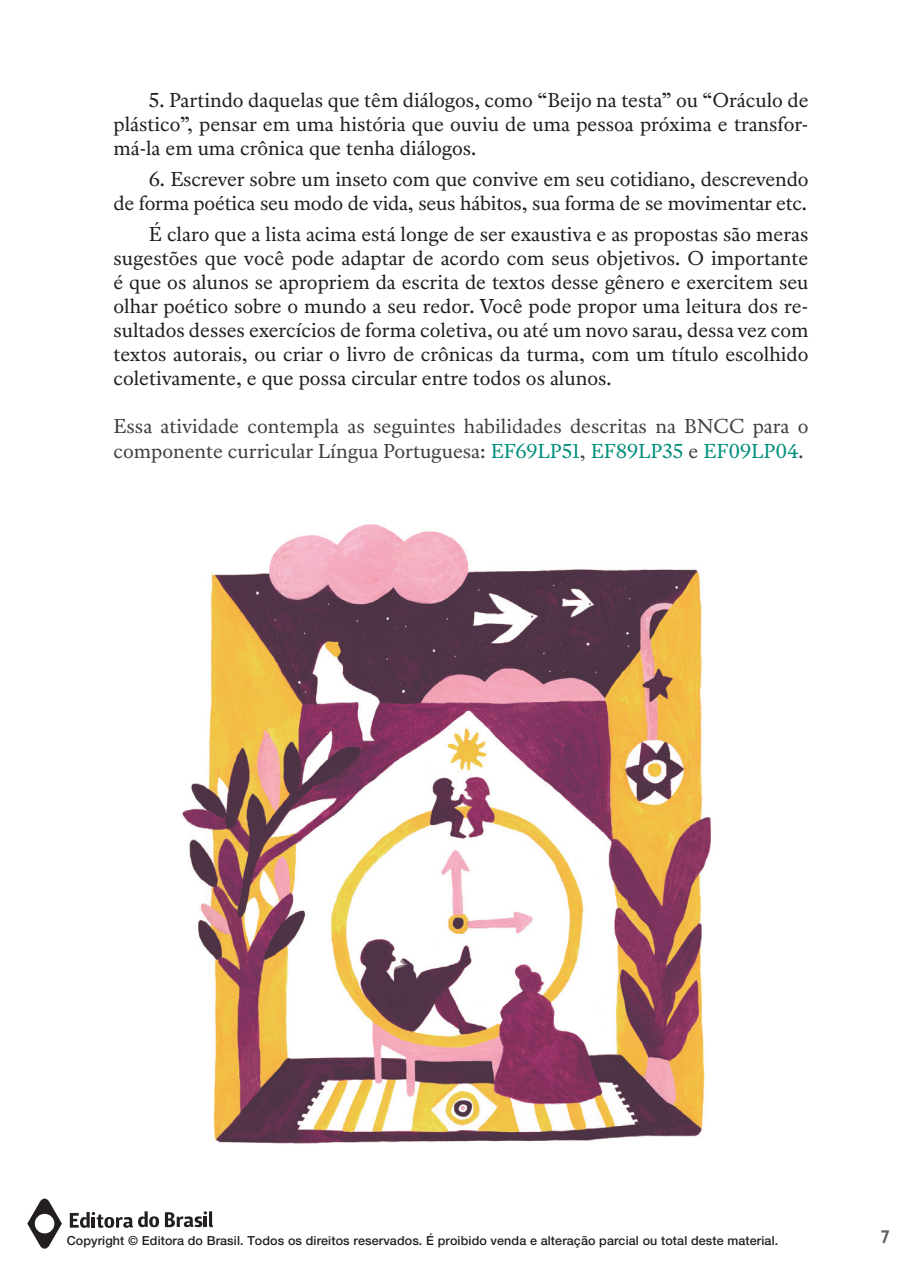
<style>
.page{position:relative;width:922px;height:1276px;background:#fff}
.page>*{position:absolute;margin:0;border:0;box-sizing:border-box;transform-origin:0 0}
.t1{font:20px/24px "Register";letter-spacing:-.01em;color:#231f20;text-align:justify}
.t2{font:20px/25px "Register";color:#404040}
.t3{font:700 17.5px "Katarine";color:#636366}
.t4{font:12.5px "Helvetica Neue LT 65 Md";letter-spacing:.01em;color:#231f20}
.s1{color:#008f7b}
</style>
<div class="page">
<svg style="left:27px;top:1198px;width:35px;height:50px"></svg>
<svg style="left:70px;top:1211px;width:89px;height:16px"></svg>
<svg style="left:165px;top:1211px;width:48px;height:16px"></svg>
<img style="left:182px;top:524px;width:529px;height:620px">
<p class="t1" style="left:113px;top:88px;width:696px;text-indent:35px">5. Partindo daquelas que têm diálogos, como “Beijo na testa” ou “Oráculo de plástico”, pensar em uma história que ouviu de uma pessoa próxima e transfor&shy;má-la em uma crônica que tenha diálogos.</p>
<p class="t1" style="left:113px;top:167px;width:696px;text-align:right">6. Escrever sobre um inseto com que convive em seu cotidiano, descrevendo<br>de forma poética seu modo de vida, seus hábitos, sua forma de se movimentar etc.</p>
<p class="t1" style="left:113px;top:222px;width:696px;text-indent:35px">É claro que a lista acima está longe de ser exaustiva e as propostas são meras sugestões que você pode adaptar de acordo com seus objetivos. O importante é que os alunos se apropriem da escrita de textos desse gênero e exercitem seu olhar poético sobre o mundo a seu redor. Você pode propor uma leitura dos re&shy;sultados desses exercícios de forma coletiva, ou até um novo sarau, dessa vez com textos autorais, ou criar o livro de crônicas da turma, com um título escolhido coletivamente, e que possa circular entre todos os alunos.</p>
<p class="t2" style="left:113px;top:414px;width:696px">Essa atividade contempla as seguintes habilidades descritas na BNCC para o componente curricular Língua Portuguesa: <span class="s1">EF69LP51</span>, <span class="s1">EF89LP35</span> e <span class="s1">EF09LP04</span>.</p>
<p class="t4" style="left:67px;top:1233px;width:713px">Copyright © Editora do Brasil. Todos os direitos reservados. É proibido venda e alteração parcial ou total deste material.</p>
<p class="t3" style="left:880px;top:1226px;width:11px">7</p>
</div>
